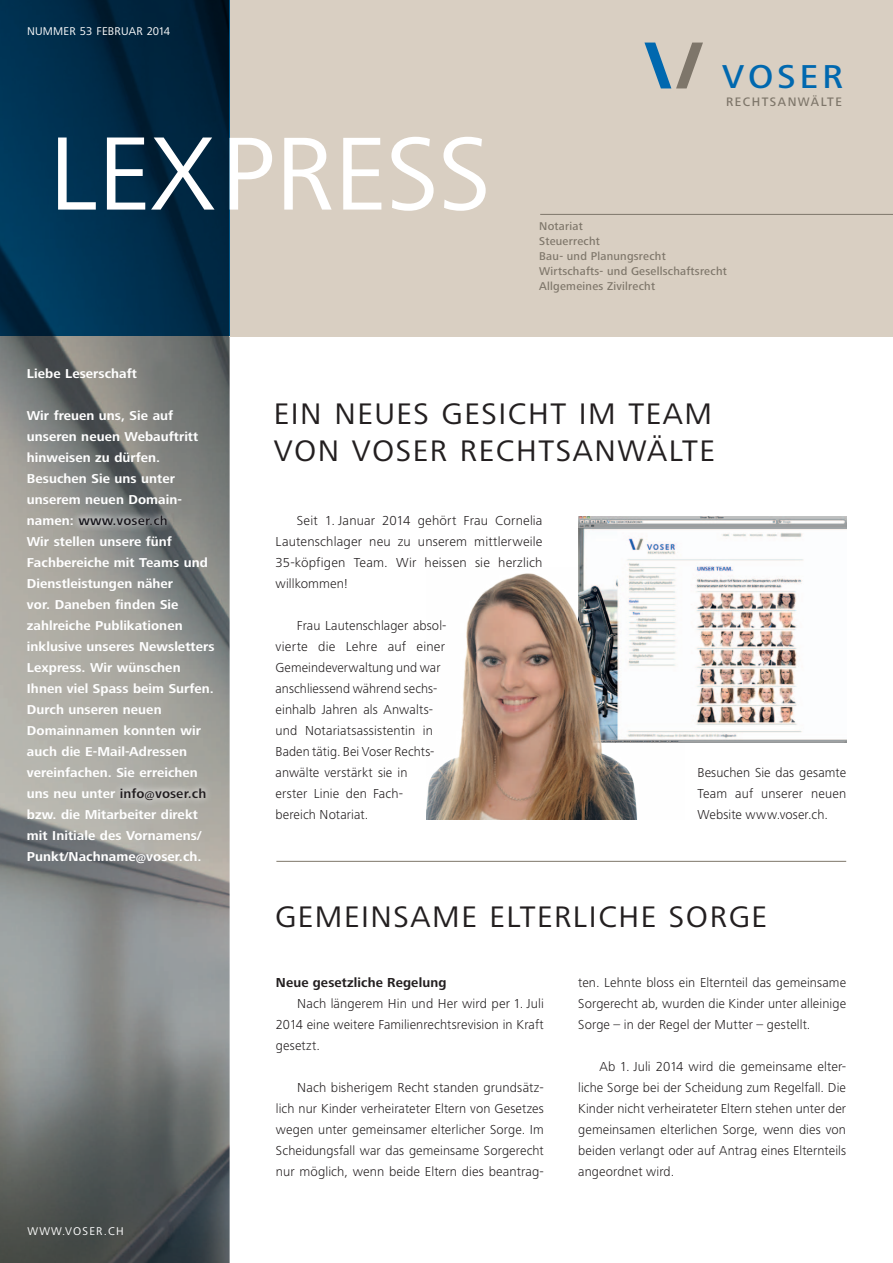
<style>
.page{position:relative;width:893px;height:1263px;background:#fff}
.page>*{position:absolute;margin:0;border:0;box-sizing:border-box;transform-origin:0 0}
.t1{font:107.55px "Frutiger Next LT";color:#fff}
.t2{font:500 34.35px "Frutiger Next LT";letter-spacing:.12em;color:#0068af}
.t3{font:30.75px/36.9px "Frutiger Next LT";letter-spacing:.05em;color:#231f20;text-align:right}
.t4{font:300 13.5px/21px "Frutiger Next LT";letter-spacing:.005em;color:#231f20;text-align:justify}
.t5{font:700 13.5px "Frutiger Next LT";letter-spacing:.01em;color:#231f20}
.t6{font:700 13.35px/21px "Frutiger Next LT";letter-spacing:.005em;color:#fff}
.t7{font:500 12.75px "Frutiger Next LT";letter-spacing:.12em;color:#7e766a}
.t8{font:500 11.7px/15px "Frutiger Next LT";letter-spacing:.02em;color:#7e766a}
.t9{font:11.7px "Frutiger Next LT";letter-spacing:.02em;color:#fff}
.t10{font:11.7px "Frutiger Next LT";letter-spacing:.1em;color:#fff}
.s1{font-size:108px}
.s2{color:#1a191e}
.s3{color:#231f20}
</style>
<div class="page">
<img style="left:0;top:336px;width:230px;height:927px">
<div style="left:230px;top:0;width:663px;height:336px;background:#d9cfc2"></div>
<svg style="left:0;top:0;width:230px;height:336px;background:#002b48"></svg>
<hr style="left:540px;top:214px;width:353px;height:1px;background:#7e766a">
<svg style="left:644px;top:43px;width:59px;height:45px"></svg>
<hr style="left:276px;top:861px;width:570px;height:1px;background:#7e766a">
<img style="left:578px;top:516px;width:268px;height:226px">
<svg style="left:113px;top:781px;width:100px;height:27px;background:#b6b5af"></svg>
<svg style="left:71px;top:508px;width:103px;height:24px;background:#888b8a"></svg>
<img style="left:427px;top:567px;width:257px;height:252px">
<p class="t9" style="left:27px;top:24px;width:145px">NUMMER 53 FEBRUAR 2014</p>
<h1 class="t1" style="left:49px;top:114px;width:443px"><span class="s1">LEX</span>PRESS</h1>
<h2 class="t2" style="left:722px;top:58px;width:122px">Voser</h2>
<p class="t7" style="left:726px;top:95px;width:117px">Rechtsanwälte</p>
<p class="t8" style="left:539px;top:218px;width:189px">N otariat<br>Steuerrecht<br>Bau- und Planungsrecht<br>Wirtschafts- und Gesellschaftsrecht<br>Allgemeines Zivilrecht</p>
<p class="t6" style="left:27px;top:363px;width:112px">Liebe Leserschaft</p>
<p class="t6" style="left:27px;top:405px;width:189px">Wir freuen uns, Sie auf unseren neuen Webauftritt hinweisen zu dürfen.<br>Besuchen Sie uns unter unserem neuen Domain&shy;namen: <span class="s2">www.voser.ch<br></span>Wir stellen unsere fünf<br>Fachbereiche mit Teams und<br>Dienstleistungen näher<br>vor. Daneben finden Sie zahlreiche Publikationen inklusive unseres Newsletters<br>Lexpress. Wir wünschen<br>Ihnen viel Spass beim Surfen.<br>Durch unseren neuen<br>Domainnamen konnten wir auch die E-Mail-Adressen vereinfachen. Sie erreichen uns neu unter <span class="s3">info@voser.ch </span>bzw. die Mitarbeiter direkt mit Initiale des Vornamens/<br>Punkt/Nachname@voser.ch.</p>
<p class="t10" style="left:27px;top:1224px;width:98px">WWW.VOSER .CH</p>
<h3 class="t3" style="left:274px;top:395px;width:438px">S GESICHT IM TEAM<br>VO N VOSER RECHTSANWÄLTE</h3>
<h3 class="t3" style="left:274px;top:395px;width:80px">EIN NEUE</h3>
<p class="t4" style="left:276px;top:510px;width:269px;text-indent:21px">Seit 1. Januar 2014 gehört Frau Cornelia Lautenschlager neu zu unserem mittlerweile 35-köpfigen Team. Wir heissen sie herzlich willkommen!</p>
<p class="t4" style="left:276px;top:615px;width:173px;text-align:left;text-indent:21px">Frau Lautenschlager absol&shy;vierte die Lehre auf einer<br>Gemeindeverwaltung und war anschliessend während sechs&shy;einhalb Jahren als Anwalts&shy;und Notariatsassistentin in<br>Baden tätig. Bei Voser Rechts&shy;anwälte verstärkt sie in<br>erster Linie den Fach&shy;bereich Notariat.</p>
<p class="t4" style="left:697px;top:762px;width:150px">Besuchen Sie das gesamte Team auf unserer neuen Website www.voser.ch.</p>
<h3 class="t3" style="left:275px;top:898px;width:43px">GEME</h3>
<h3 class="t3" style="left:361px;top:898px;width:368px">INSAME ELTERLICHE SORGE</h3>
<p class="t5" style="left:276px;top:975px;width:172px">Neue gesetzliche Regelung</p>
<p class="t4" style="left:276px;top:993px;width:269px;text-indent:21px">Nach längerem Hin und Her wird per 1. Juli 2014 eine weitere Familienrechtsrevision in Kraft gesetzt.</p>
<p class="t4" style="left:276px;top:1077px;width:269px;text-indent:21px">Nach bisherigem Recht standen grundsätz&shy;lich nur Kinder verheirateter Eltern von Gesetzes wegen unter gemeinsamer elterlicher Sorge. Im Scheidungsfall war das gemeinsame Sorgerecht nur möglich, wenn beide Eltern dies beantrag-</p>
<p class="t4" style="left:578px;top:972px;width:269px">ten. Lehnte bloss ein Elternteil das gemeinsame Sorgerecht ab, wurden die Kinder unter alleinige Sorge – in der Regel der Mutter – gestellt.</p>
<p class="t4" style="left:578px;top:1056px;width:269px;text-indent:21px">Ab 1. Juli 2014 wird die gemeinsame elter&shy;liche Sorge bei der Scheidung zum Regelfall. Die Kinder nicht verheirateter Eltern stehen unter der gemeinsamen elterlichen Sorge, wenn dies von beiden verlangt oder auf Antrag eines Elternteils angeordnet wird.</p>
</div>
